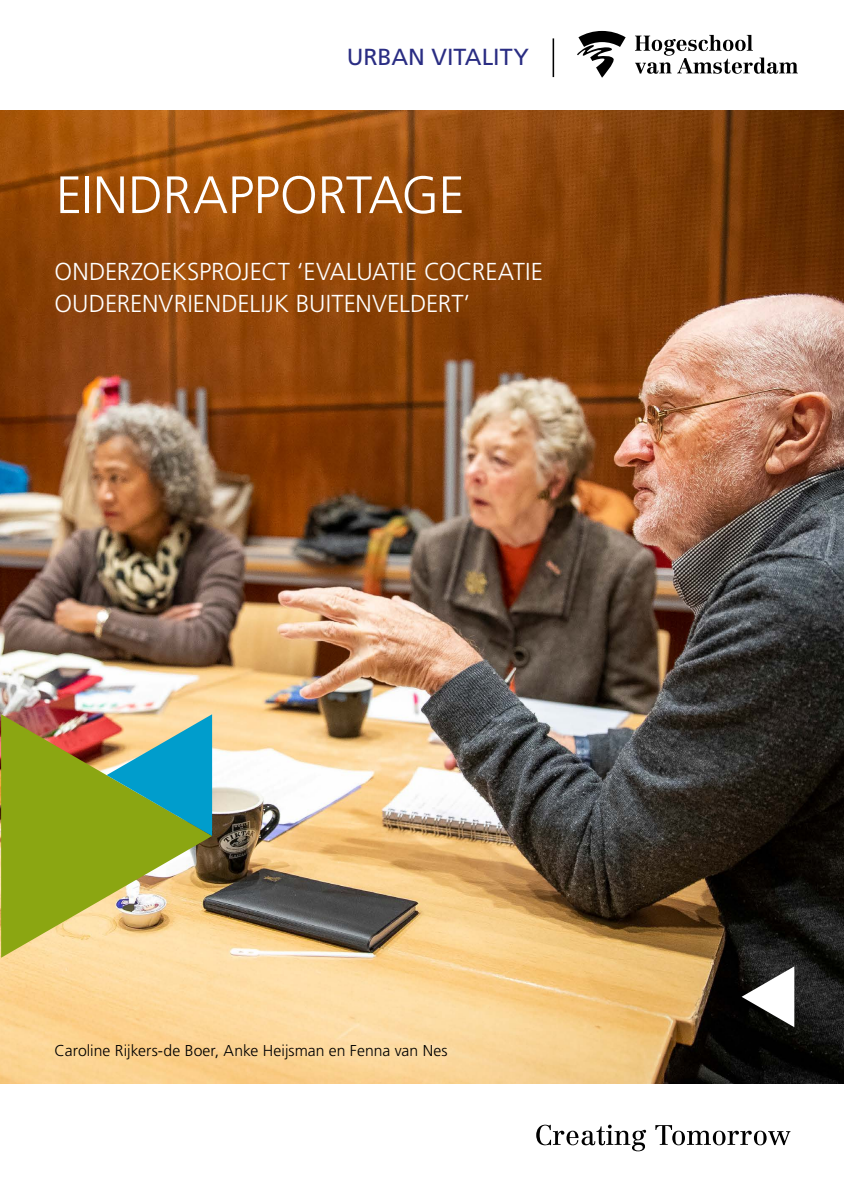
<style>
.page{position:relative;width:844px;height:1191px;background:#fff}
.page>*{position:absolute;margin:0;border:0;box-sizing:border-box;transform-origin:0 0}
.t1{font:300 52.5px "Frutiger LT Std";letter-spacing:-.01em;color:#fff}
.t2{font:300 24.5px/31.5px "Frutiger LT Std";letter-spacing:-.005em;color:#fff}
.t3{font:23.28px "Frutiger LT Std";color:#2a2d83}
.t4{font:300 15.75px "Frutiger LT Std";color:#000}
</style>
<div class="page">
<img style="left:0;top:110px;width:843px;height:973px">
<svg style="left:1px;top:714px;width:211px;height:243px;fill:#8ba612"></svg>
<svg style="left:107px;top:714px;width:105px;height:122px"></svg>
<svg style="left:741px;top:966px;width:53px;height:61px"></svg>
<svg style="left:536px;top:1124px;width:110px;height:27px"></svg>
<svg style="left:655px;top:1125px;width:135px;height:20px"></svg>
<svg style="left:635px;top:35px;width:162px;height:39px"></svg>
<svg style="left:577px;top:31px;width:48px;height:47px"></svg>
<hr style="left:552px;top:38px;width:2px;height:39px;background:#000">
<p class="t3" style="left:346px;top:43px;width:184px">URBAN VITALITY</p>
<h1 class="t1" style="left:56px;top:165px;width:410px">EINDRAPPORTAGE</h1>
<p class="t2" style="left:55px;top:257px;width:490px">ONDERZOEKSPROJECT ‘EVALUATIE COCREATIE<br>OUDERENVRIENDELIJK BUITENVELDERT’</p>
<p class="t4" style="left:55px;top:1041px;width:394px">Caroline Rijkers-de Boer, Anke Heijsman en Fenna van Nes</p>
</div>
